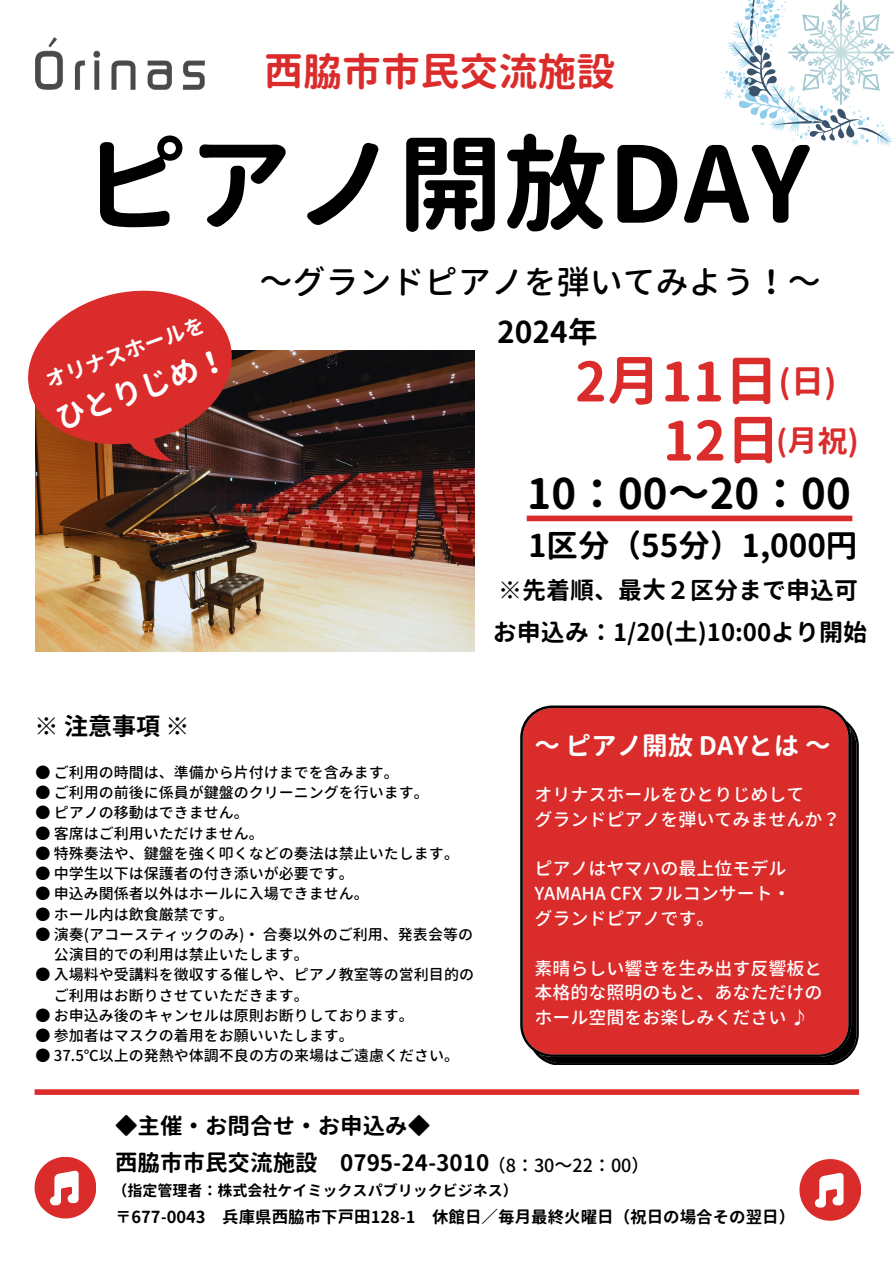
<style>
.page{position:relative;width:894px;height:1264px;background:#fff}
.page>*{position:absolute;margin:0;border:0;box-sizing:border-box;transform-origin:0 0}
.t1{font:700 105px "Gen Jyuu Gothic";color:#000}
.t2{font:700 54px "Gen Jyuu Gothic";color:#db2c2c}
.t3{font:700 42px "Gen Jyuu Gothic";color:#000}
.t4{font:700 39px "Gen Jyuu Gothic";color:#db2c2c}
.t5{font:500 33px "Gen Jyuu Gothic";color:#000}
.t6{font:700 33px "Gen Jyuu Gothic";color:#db2c2c}
.t7{font:700 31.5px "Gen Jyuu Gothic";color:#000}
.t8{font:700 30px "Gen Jyuu Gothic";color:#fff}
.t9{font:700 30px "Gen Jyuu Gothic";color:#000}
.t10{font:700 30px "Gen Jyuu Gothic";color:#db2c2c}
.t11{font:700 25.5px "Gen Jyuu Gothic";color:#fff}
.t12{font:700 24px "Gen Jyuu Gothic";color:#000}
.t13{font:700 24px "Gen Shin Gothic";color:#000}
.t14{font:700 22.5px "Gen Jyuu Gothic";color:#000}
.t15{font:700 21px "Gen Jyuu Gothic";color:#fff}
.t16{font:500 18px "Gen Jyuu Gothic";color:#fff}
.t17{font:500 18px "Gen Jyuu Gothic";color:#000}
.t18{font:700 16.5px "Gen Jyuu Gothic";color:#000}
.t19{font:500 15px "Gen Jyuu Gothic";color:#000}
.t20{font:700 15px "Gen Jyuu Gothic";color:#000}
</style>
<div class="page">
<img style="left:35px;top:350px;width:439px;height:301px">
<img style="left:35px;top:38px;width:169px;height:51px">
<svg style="left:28px;top:291px;width:211px;height:170px;background:#c74642"></svg>
<svg style="left:35px;top:1157px;width:61px;height:61px"></svg>
<div style="left:35px;top:1089px;width:823px;height:5px;background:#db2c2c"></div>
<svg style="left:520px;top:705px;width:338px;height:360px;background:#cc2c2c"></svg>
<div style="left:526px;top:515px;width:326px;height:6px;background:#db2c2c"></div>
<svg style="left:799px;top:1159px;width:61px;height:61px"></svg>
<svg style="left:720px;top:0;width:173px;height:146px"></svg>
<p class="t4" style="left:264px;top:44px;width:352px">西脇市市民交流施設</p>
<p class="t1" style="left:82px;top:110px;width:730px">ピアノ開放DAY</p>
<p class="t5" style="left:259px;top:258px;width:562px">～グランドピアノを弾いてみよう！～</p>
<p class="t15" style="left:41px;top:367px;width:169px;rotate:-20deg">オリナスホールを</p>
<p class="t8" style="left:50px;top:399px;width:181px;rotate:-20deg">ひとりじめ！</p>
<p class="t9" style="left:497px;top:311px;width:102px">2024年</p>
<p class="t2" style="left:574px;top:343px;width:205px">2月11日</p>
<p class="t6" style="left:778px;top:358px;width:59px">(日)</p>
<p class="t2" style="left:662px;top:402px;width:119px">12日</p>
<p class="t10" style="left:775px;top:420px;width:84px">(月祝)</p>
<p class="t3" style="left:526px;top:464px;width:325px">10：00～20：00</p>
<p class="t7" style="left:528px;top:523px;width:331px">1区分（55分）1,000円</p>
<p class="t12" style="left:498px;top:573px;width:361px">※先着順、最大２区分まで申込可</p>
<p class="t12" style="left:493px;top:615px;width:376px">お申込み：1/20(土)10:00より開始</p>
<p class="t13" style="left:35px;top:709px;width:156px">※ 注意事項 ※</p>
<p class="t19" style="left:35px;top:761px;width:365px">● ご利用の時間は、準備から片付けまでを含みます。</p>
<p class="t19" style="left:35px;top:782px;width:395px">● ご利用の前後に係員が鍵盤のクリーニングを行います。</p>
<p class="t19" style="left:35px;top:802px;width:215px">● ピアノの移動はできません。</p>
<p class="t19" style="left:35px;top:822px;width:230px">● 客席はご利用いただけません。</p>
<p class="t19" style="left:35px;top:842px;width:425px">● 特殊奏法や、鍵盤を強く叩くなどの奏法は禁止いたします。</p>
<p class="t19" style="left:35px;top:863px;width:320px">● 中学生以下は保護者の付き添いが必要です。</p>
<p class="t19" style="left:35px;top:883px;width:335px">● 申込み関係者以外はホールに入場できません。</p>
<p class="t19" style="left:35px;top:903px;width:200px">● ホール内は飲食厳禁です。</p>
<p class="t19" style="left:35px;top:923px;width:439px">● 演奏(アコースティックのみ)・合奏以外のご利用、発表会等の</p>
<p class="t19" style="left:54px;top:944px;width:256px">公演目的での利用は禁止いたします。</p>
<p class="t19" style="left:35px;top:964px;width:440px">● 入場料や受講料を徴収する催しや、ピアノ教室等の営利目的の</p>
<p class="t19" style="left:54px;top:984px;width:256px">ご利用はお断りさせていただきます。</p>
<p class="t19" style="left:35px;top:1004px;width:380px">● お申込み後のキャンセルは原則お断りしております。</p>
<p class="t19" style="left:35px;top:1025px;width:320px">● 参加者はマスクの着用をお願いいたします。</p>
<p class="t19" style="left:35px;top:1045px;width:425px">● 37.5℃以上の発熱や体調不良の方の来場はご遠慮ください。</p>
<p class="t14" style="left:115px;top:1110px;width:317px">◆主催・お問合せ・お申込み◆</p>
<p class="t11" style="left:534px;top:727px;width:298px">～ピアノ開放 DAYとは～</p>
<p class="t16" style="left:534px;top:781px;width:271px">オリナスホールをひとりじめして</p>
<p class="t16" style="left:534px;top:806px;width:307px">グランドピアノを弾いてみませんか？</p>
<p class="t16" style="left:534px;top:856px;width:253px">ピアノはヤマハの最上位モデル</p>
<p class="t16" style="left:534px;top:880px;width:258px">YAMAHA CFX フルコンサート・</p>
<p class="t16" style="left:534px;top:905px;width:181px">グランドピアノです。</p>
<p class="t16" style="left:534px;top:955px;width:289px">素晴らしい響きを生み出す反響板と</p>
<p class="t16" style="left:534px;top:979px;width:289px">本格的な照明のもと、あなただけの</p>
<p class="t16" style="left:534px;top:1004px;width:276px">ホール空間をお楽しみください ♪</p>
<p class="t14" style="left:115px;top:1147px;width:375px">西脇市市民交流施設　0795-24-3010</p>
<p class="t17" style="left:487px;top:1152px;width:163px">（8：30～22：00）</p>
<p class="t20" style="left:112px;top:1179px;width:406px">（指定管理者：株式会社ケイミックスパブリックビジネス）</p>
<p class="t18" style="left:115px;top:1204px;width:681px">〒677-0043 兵庫県西脇市下戸田128-1 休館日／毎月最終火曜日（祝日の場合その翌日）</p>
</div>
